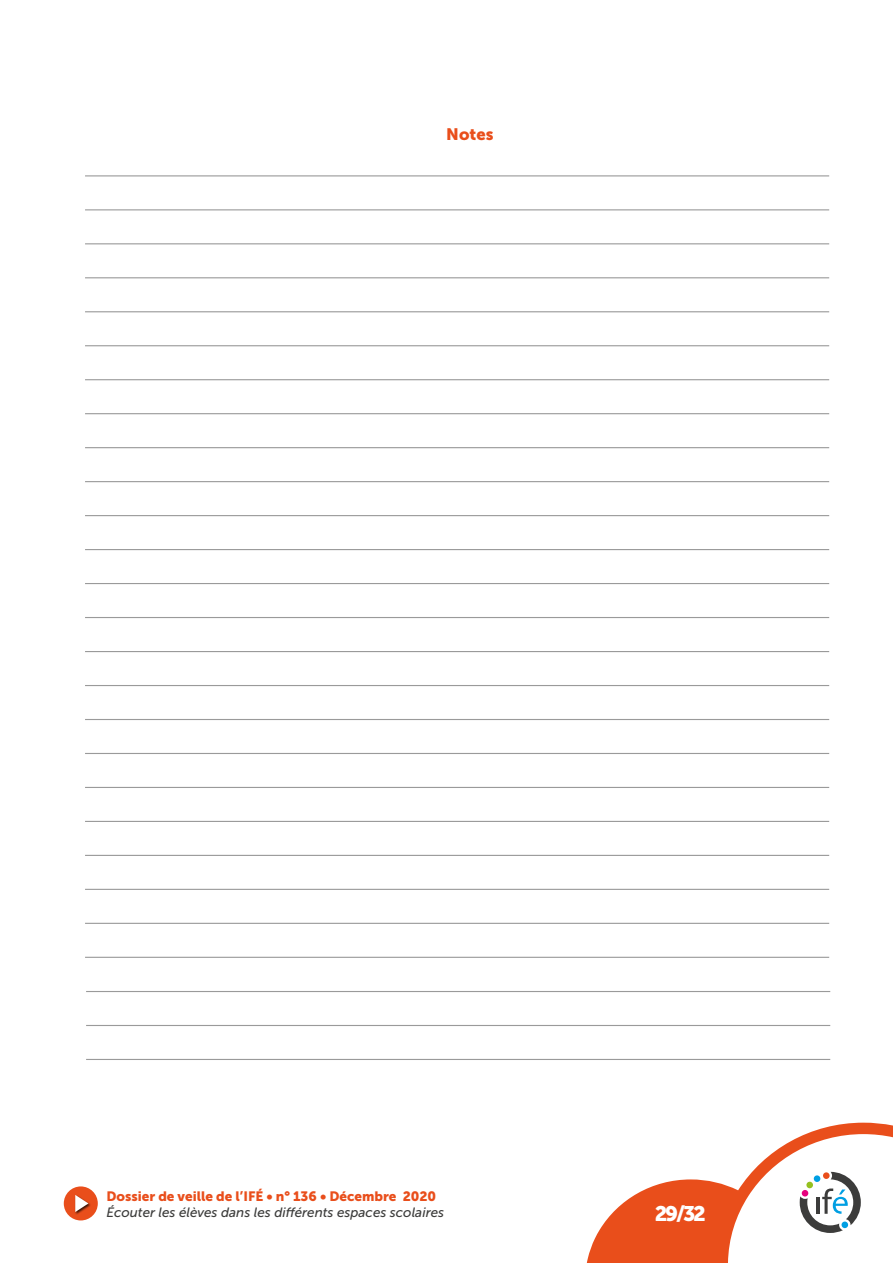
<style>
.page{position:relative;width:893px;height:1263px;background:#fff}
.page>*{position:absolute;margin:0;border:0;box-sizing:border-box;transform-origin:0 0}
.t1{font:21px "Museo Sans 900";color:#fff}
.t2{font:16.5px "Museo Sans 900";color:#e94e1b}
.t3{font:italic 13.5px "Museo Sans 500";color:#3c3c3b}
.t4{font:13.5px "Museo Sans 900";color:#e94e1b}
</style>
<div class="page">
<div style="left:64px;top:1186px;width:34px;height:34px;background:#e94e1b;border-radius:50%"></div>
<div style="left:75px;top:1194px;width:17px;height:21px;background:#000;opacity:.75"></div>
<svg style="left:75px;top:1195px;width:13px;height:17px"></svg>
<svg style="left:587px;top:1123px;width:306px;height:140px"></svg>
<div style="left:806px;top:1181px;width:7px;height:7px;background:#95c11f;border-radius:50%"></div>
<div style="left:814px;top:1175px;width:6px;height:7px;background:#009fe3;border-radius:50%"></div>
<div style="left:823px;top:1172px;width:7px;height:7px;background:#e94e1b;border-radius:50%"></div>
<div style="left:841px;top:1221px;width:7px;height:7px;background:#009fe3;border-radius:50%"></div>
<div style="left:801px;top:1190px;width:7px;height:7px;background:#e6007d;border-radius:50%"></div>
<hr style="left:85px;top:243px;width:744px;height:1px;background:#9a9a9a">
<hr style="left:85px;top:447px;width:744px;height:1px;background:#9a9a9a">
<hr style="left:85px;top:345px;width:744px;height:1px;background:#9a9a9a">
<hr style="left:85px;top:175px;width:744px;height:1px;background:#9a9a9a">
<hr style="left:85px;top:277px;width:744px;height:1px;background:#9a9a9a">
<hr style="left:85px;top:209px;width:744px;height:1px;background:#9a9a9a">
<hr style="left:85px;top:379px;width:744px;height:1px;background:#9a9a9a">
<hr style="left:85px;top:481px;width:744px;height:1px;background:#9a9a9a">
<hr style="left:85px;top:515px;width:744px;height:1px;background:#9a9a9a">
<hr style="left:85px;top:311px;width:744px;height:1px;background:#9a9a9a">
<hr style="left:85px;top:413px;width:744px;height:1px;background:#9a9a9a">
<hr style="left:85px;top:549px;width:744px;height:1px;background:#9a9a9a">
<hr style="left:85px;top:583px;width:744px;height:1px;background:#9a9a9a">
<hr style="left:85px;top:617px;width:744px;height:1px;background:#9a9a9a">
<hr style="left:85px;top:787px;width:744px;height:1px;background:#9a9a9a">
<hr style="left:85px;top:685px;width:744px;height:1px;background:#9a9a9a">
<hr style="left:85px;top:719px;width:744px;height:1px;background:#9a9a9a">
<hr style="left:85px;top:821px;width:744px;height:1px;background:#9a9a9a">
<hr style="left:85px;top:855px;width:744px;height:1px;background:#9a9a9a">
<hr style="left:85px;top:651px;width:744px;height:1px;background:#9a9a9a">
<hr style="left:85px;top:753px;width:744px;height:1px;background:#9a9a9a">
<hr style="left:85px;top:889px;width:744px;height:1px;background:#9a9a9a">
<hr style="left:85px;top:923px;width:744px;height:1px;background:#9a9a9a">
<hr style="left:85px;top:957px;width:744px;height:1px;background:#9a9a9a">
<hr style="left:86px;top:991px;width:744px;height:1px;background:#9a9a9a">
<hr style="left:86px;top:1025px;width:744px;height:1px;background:#9a9a9a">
<hr style="left:86px;top:1059px;width:744px;height:1px;background:#9a9a9a">
<p class="t2" style="left:446px;top:125px;width:49px">Notes</p>
<p class="t4" style="left:106px;top:1188px;width:331px">Dossier de veille de l’IFÉ • n° 136 • Décembre 2020</p>
<p class="t3" style="left:106px;top:1205px;width:339px">Écouter les élèves dans les différents espaces scolaires</p>
<h1 class="t1" style="left:655px;top:1202px;width:53px">29/32</h1>
</div>
